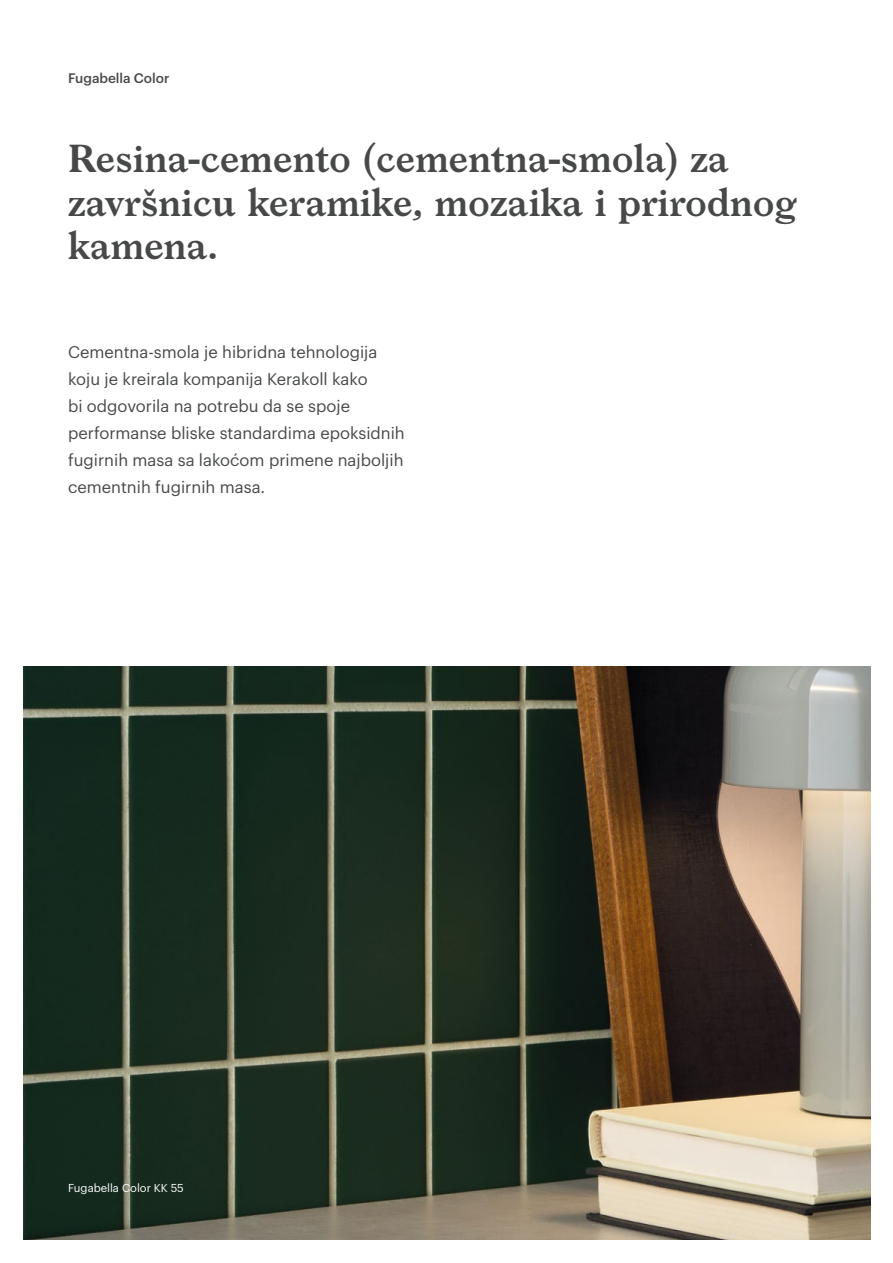
<style>
.page{position:relative;width:893px;height:1263px;background:#fff}
.page>*{position:absolute;margin:0;border:0;box-sizing:border-box;transform-origin:0 0}
.t1{font:600 37.5px/43.5px "Larish Neue";color:#474949}
.t2{font:16.5px/27px "Graphik";color:#474949}
.t3{font:500 13.5px "Graphik";color:#474949}
.t4{font:11.25px "Graphik";color:#fff}
</style>
<div class="page">
<img style="left:23px;top:667px;width:848px;height:572px">
<p class="t3" style="left:68px;top:68px;width:103px">Fugabella Color</p>
<h1 class="t1" style="left:68px;top:134px;width:730px">Resina-cemento (cementna-smola) za završnicu keramike, mozaika i prirodnog kamena.</h1>
<p class="t2" style="left:68px;top:337px;width:338px">Cementna-smola je hibridna tehnologija koju je kreirala kompanija Kerakoll kako<br>bi odgovorila na potrebu da se spoje performanse bliske standardima epoksidnih fugirnih masa sa lakoćom primene najboljih cementnih fugirnih masa.</p>
<p class="t4" style="left:68px;top:1179px;width:117px">Fugabella Color KK 55</p>
</div>
